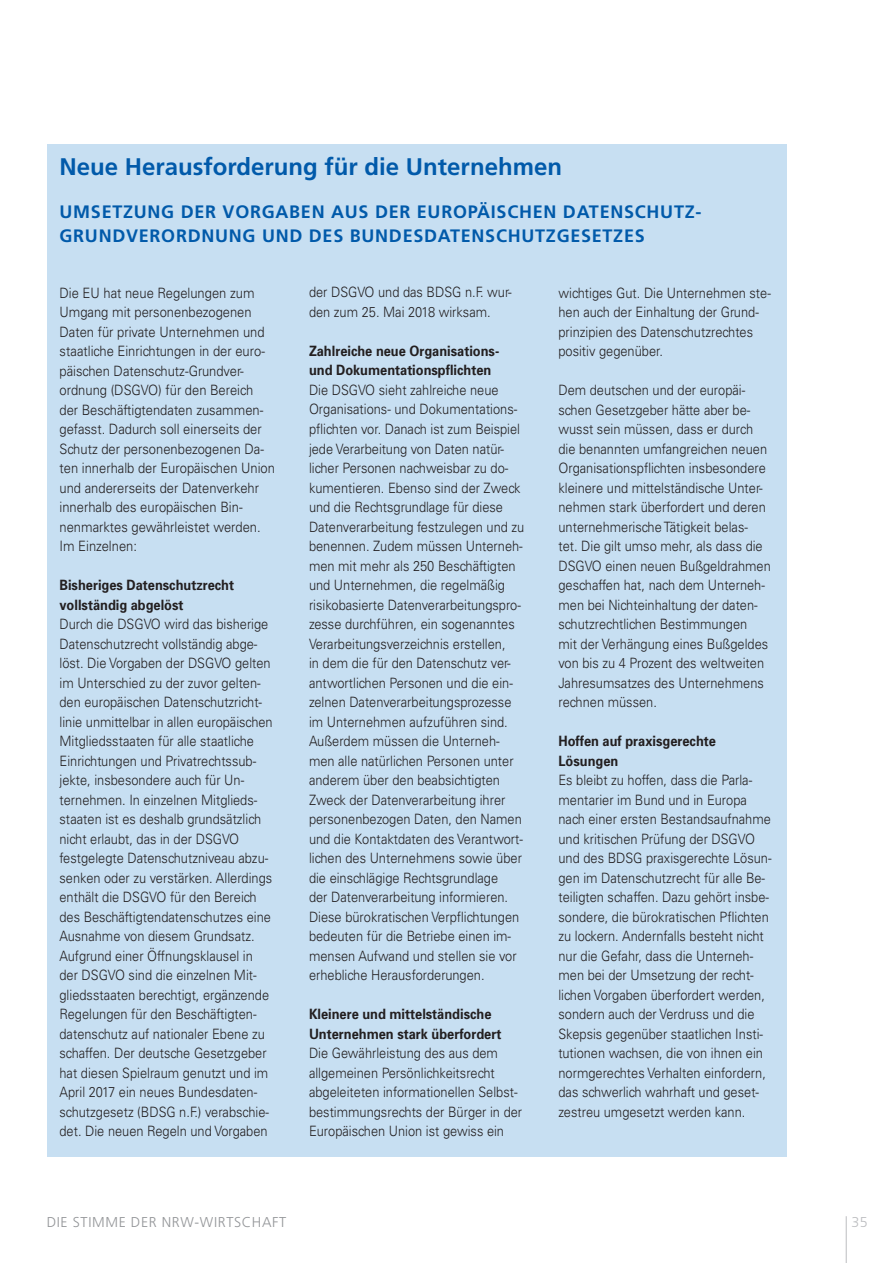
<style>
.page{position:relative;width:893px;height:1263px;background:#fff}
.page>*{position:absolute;margin:0;border:0;box-sizing:border-box;transform-origin:0 0}
.t1{font:700 24px "Frutiger LT Std";color:#015aaa}
.t2{font:700 18px/24px "Frutiger LT Std";letter-spacing:.04em;color:#015aaa}
.t3{font:300 14.25px/19.5px "Univers";color:#231f20;scale:.9 1}
.t4{font:300 14.25px/19.5px "Univers";color:#231f20;scale:.91 1}
.t5{font:700 14.25px/19.5px "Univers";color:#231f20;scale:.9 1}
.t6{font:300 14.25px "Frutiger LT Std";letter-spacing:.04em;color:#939598}
.t7{font:300 14.25px "Frutiger LT Std";color:#bcbdc0}
</style>
<div class="page">
<hr style="left:846px;top:1216px;width:1px;height:47px;background:#bcbdc0">
<div style="left:47px;top:145px;width:740px;height:1012px;background:#c7dff2"></div>
<h1 class="t1" style="left:60px;top:152px;width:504px">Neue Herausforderung für die Unternehmen</h1>
<p class="t2" style="left:60px;top:200px;width:642px">UMSETZUNG DER VORGABEN AUS DER EUROPÄISCHEN DATENSCHUTZ-<br>GRUNDVERORDNUNG UND DES BUNDESDATENSCHUTZGESETZES</p>
<p class="t4" style="left:60px;top:283px;width:238px">Die EU hat neue Regelungen zum Umgang mit personenbezogenen Daten für private Unternehmen und staatliche Einrichtungen in der euro&shy;päischen Datenschutz-Grundver&shy;ordnung (DSGVO) für den Bereich der Beschäftigtendaten zusammen&shy;gefasst. Dadurch soll einerseits der Schutz der personenbezogenen Da&shy;ten innerhalb der Europäischen Union und andererseits der Datenverkehr innerhalb des europäischen Bin&shy;nenmarktes gewährleistet werden.<br>Im Einzelnen:</p>
<p class="t5" style="left:60px;top:575px;width:195px">Bisheriges Datenschutzrecht vollständig abgelöst</p>
<p class="t3" style="left:60px;top:614px;width:238px">Durch die DSGVO wird das bisherige Datenschutzrecht vollständig abge&shy;löst. Die Vorgaben der DSGVO gelten im Unterschied zu der zuvor gelten&shy;den europäischen Datenschutzricht&shy;linie unmittelbar in allen europäischen Mitgliedsstaaten für alle staatliche Einrichtungen und Privatrechtssub&shy;jekte, insbesondere auch für Un&shy;ternehmen. In einzelnen Mitglieds&shy;staaten ist es deshalb grundsätzlich nicht erlaubt, das in der DSGVO festgelegte Datenschutzniveau abzu&shy;senken oder zu verstärken. Allerdings enthält die DSGVO für den Bereich des Beschäftigtendatenschutzes eine Ausnahme von diesem Grundsatz.<br>Aufgrund einer Öffnungsklausel in der DSGVO sind die einzelnen Mit&shy;gliedsstaaten berechtigt, ergänzende Regelungen für den Beschäftigten&shy;datenschutz auf nationaler Ebene zu schaffen. Der deutsche Gesetzgeber hat diesen Spielraum genutzt und im April 2017 ein neues Bundesdaten&shy;schutzgesetz (BDSG n.F.) verabschie&shy;det. Die neuen Regeln und Vorgaben</p>
<p class="t3" style="left:309px;top:283px;width:227px">der DSGVO und das BDSG n.F. wur&shy;den zum 25. Mai 2018 wirksam.</p>
<p class="t5" style="left:309px;top:341px;width:213px">Zahlreiche neue Organisations&shy;und Dokumentationspflichten</p>
<p class="t3" style="left:309px;top:380px;width:241px">Die DSGVO sieht zahlreiche neue Organisations- und Dokumentations&shy;pflichten vor. Danach ist zum Beispiel jede Verarbeitung von Daten natür&shy;licher Personen nachweisbar zu do&shy;kumentieren. Ebenso sind der Zweck und die Rechtsgrundlage für diese Datenverarbeitung festzulegen und zu benennen. Zudem müssen Unterneh&shy;men mit mehr als 250 Beschäftigten und Unternehmen, die regelmäßig risikobasierte Datenverarbeitungspro&shy;zesse durchführen, ein sogenanntes Verarbeitungsverzeichnis erstellen,<br>in dem die für den Datenschutz ver&shy;antwortlichen Personen und die ein&shy;zelnen Datenverarbeitungsprozesse im Unternehmen aufzuführen sind.<br>Außerdem müssen die Unterneh&shy;men alle natürlichen Personen unter anderem über den beabsichtigten Zweck der Datenverarbeitung ihrer personenbezogen Daten, den Namen und die Kontaktdaten des Verantwort&shy;lichen des Unternehmens sowie über die einschlägige Rechtsgrundlage<br>der Datenverarbeitung informieren.<br>Diese bürokratischen Verpflichtungen bedeuten für die Betriebe einen im&shy;mensen Aufwand und stellen sie vor erhebliche Herausforderungen.</p>
<p class="t5" style="left:309px;top:1004px;width:215px">Kleinere und mittelständische<br>Unternehmen stark überfordert</p>
<p class="t3" style="left:309px;top:1043px;width:238px">Die Gewährleistung des aus dem allgemeinen Persönlichkeitsrecht abgeleiteten informationellen Selbst&shy;bestimmungsrechts der Bürger in der Europäischen Union ist gewiss ein</p>
<p class="t3" style="left:558px;top:283px;width:238px">wichtiges Gut. Die Unternehmen ste&shy;hen auch der Einhaltung der Grund&shy;prinzipien des Datenschutzrechtes positiv gegenüber.</p>
<p class="t3" style="left:558px;top:380px;width:238px">Dem deutschen und der europäi&shy;schen Gesetzgeber hätte aber be&shy;wusst sein müssen, dass er durch die benannten umfangreichen neuen Organisationspflichten insbesondere kleinere und mittelständische Unter&shy;nehmen stark überfordert und deren unternehmerische Tätigkeit belas-<br>tet. Die gilt umso mehr, als dass die DSGVO einen neuen Bußgeldrahmen geschaffen hat, nach dem Unterneh&shy;men bei Nichteinhaltung der daten&shy;schutzrechtlichen Bestimmungen<br>mit der Verhängung eines Bußgeldes von bis zu 4 Prozent des weltweiten Jahresumsatzes des Unternehmens rechnen müssen.</p>
<p class="t5" style="left:558px;top:731px;width:176px">Hoffen auf praxisgerechte<br>Lösungen</p>
<p class="t3" style="left:558px;top:770px;width:238px">Es bleibt zu hoffen, dass die Parla&shy;mentarier im Bund und in Europa nach einer ersten Bestandsaufnahme und kritischen Prüfung der DSGVO und des BDSG praxisgerechte Lösun&shy;gen im Datenschutzrecht für alle Be&shy;teiligten schaffen. Dazu gehört insbe&shy;sondere, die bürokratischen Pflichten zu lockern. Andernfalls besteht nicht nur die Gefahr, dass die Unterneh&shy;men bei der Umsetzung der recht&shy;lichen Vorgaben überfordert werden, sondern auch der Verdruss und die Skepsis gegenüber staatlichen Insti&shy;tutionen wachsen, die von ihnen ein normgerechtes Verhalten einfordern, das schwerlich wahrhaft und geset&shy;zestreu umgesetzt werden kann.</p>
<p class="t6" style="left:47px;top:1214px;width:241px">DIE STIMME DER NRW-WIRTSCHAFT</p>
<p class="t7" style="left:851px;top:1214px;width:18px">35</p>
</div>
